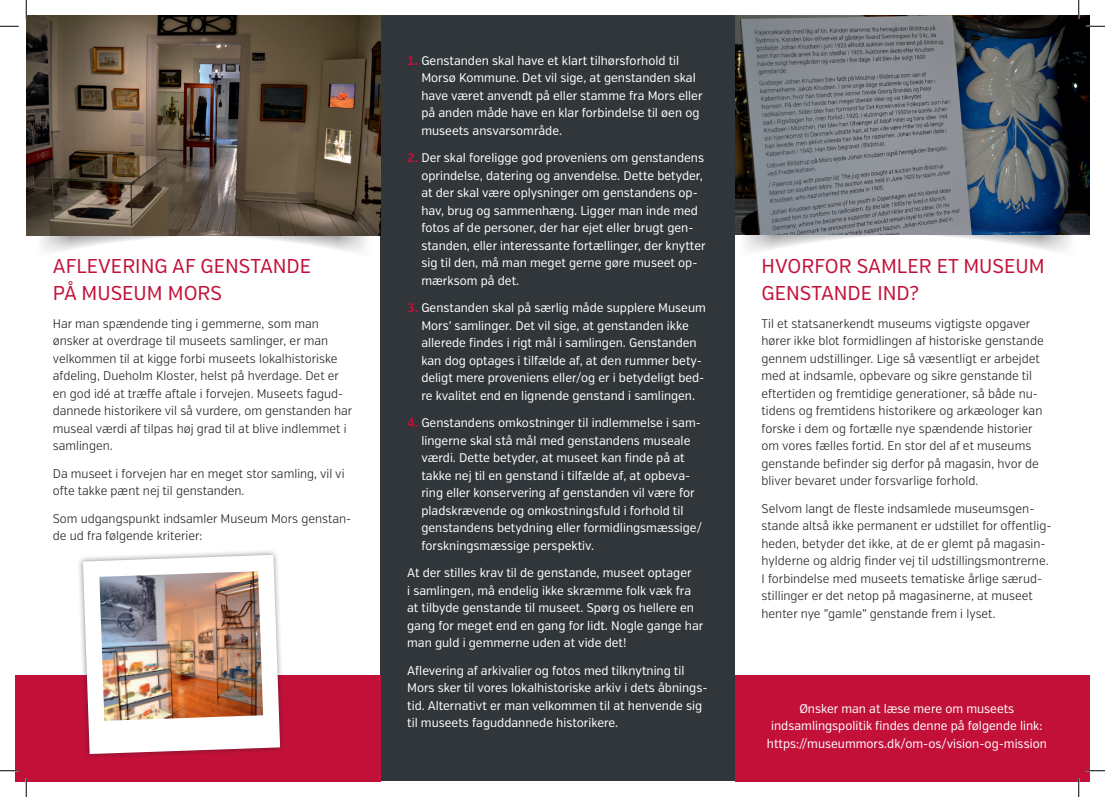
<style>
.page{position:relative;width:1105px;height:797px;background:#fff}
.page>*{position:absolute;margin:0;border:0;box-sizing:border-box;transform-origin:0 0}
.t1{font:20px/27.5px "Verb Cond";color:#c31039}
.t2{font:12.5px/17.5px "Verb Cond";color:#fff}
.t3{font:300 12.5px/17.5px "Verb Cond";color:#231f20}
.s1{font-weight:600;color:#c31039}
</style>
<div class="page">
<div style="left:381px;top:16px;width:354px;height:765px;background:#303639"></div>
<svg style="left:32px;top:235px;width:343px;height:17px"></svg>
<svg style="left:744px;top:235px;width:327px;height:16px"></svg>
<div style="left:16px;top:675px;width:365px;height:106px;background:#c31039"></div>
<div style="left:735px;top:675px;width:354px;height:106px;background:#c31039"></div>
<img style="left:26px;top:16px;width:355px;height:219px">
<img style="left:735px;top:16px;width:354px;height:219px">
<div style="left:77px;top:549px;width:209px;height:211px;background:#231f20;opacity:.5"></div>
<svg style="left:83px;top:555px;width:197px;height:199px;fill:#fff"></svg>
<img style="left:99px;top:571px;width:164px;height:149px">
<svg style="left:0;top:25px;width:19px;height:2px"></svg>
<svg style="left:1086px;top:25px;width:19px;height:2px"></svg>
<svg style="left:0;top:770px;width:19px;height:1px"></svg>
<svg style="left:1086px;top:770px;width:19px;height:1px"></svg>
<svg style="left:25px;top:0;width:2px;height:19px"></svg>
<svg style="left:25px;top:778px;width:2px;height:19px"></svg>
<svg style="left:1078px;top:0;width:1px;height:19px"></svg>
<svg style="left:1078px;top:778px;width:1px;height:19px"></svg>
<h1 class="t1" style="left:53px;top:252px;width:260px">AFLEVERING AF GENSTANDE<br>PÅ MUSEUM MORS</h1>
<p class="t3" style="left:53px;top:315px;width:301px">Har man spændende ting i gemmerne, som man ønsker at overdrage til museets samlinger, er man velkommen til at kigge forbi museets lokalhistoriske afdeling, Dueholm Kloster, helst på hverdage. Det er en god idé at træffe aftale i forvejen. Museets fagud&shy;dannede historikere vil så vurdere, om genstanden har museal værdi af tilpas høj grad til at blive indlemmet i samlingen.</p>
<p class="t3" style="left:53px;top:465px;width:293px">Da museet i forvejen har en meget stor samling, vil vi ofte takke pænt nej til genstanden.</p>
<p class="t3" style="left:53px;top:510px;width:300px">Som udgangspunkt indsamler Museum Mors genstan&shy;de ud fra følgende kriterier:</p>
<p class="t2" style="left:421px;top:52px;width:283px;text-indent:-14px"><span class="s1">1.</span> Genstanden skal have et klart tilhørsforhold til Morsø Kommune. Det vil sige, at genstanden skal have været anvendt på eller stamme fra Mors eller på anden måde have en klar forbindelse til øen og museets ansvarsområde.</p>
<p class="t2" style="left:421px;top:149px;width:286px;text-indent:-14px"><span class="s1">2.</span> Der skal foreligge god proveniens om genstandens oprindelse, datering og anvendelse. Dette betyder, at der skal være oplysninger om genstandens op&shy;hav, brug og sammenhæng. Ligger man inde med fotos af de personer, der har ejet eller brugt gen&shy;standen, eller interessante fortællinger, der knytter sig til den, må man meget gerne gøre museet op&shy;mærksom på det.</p>
<p class="t2" style="left:421px;top:299px;width:286px;text-indent:-14px"><span class="s1">3.</span> Genstanden skal på særlig måde supplere Museum Mors’ samlinger. Det vil sige, at genstanden ikke allerede findes i rigt mål i samlingen. Genstanden kan dog optages i tilfælde af, at den rummer bety&shy;deligt mere proveniens eller/og er i betydeligt bed&shy;re kvalitet end en lignende genstand i samlingen.</p>
<p class="t2" style="left:421px;top:414px;width:282px;text-indent:-14px"><span class="s1">4.</span> Genstandens omkostninger til indlemmelse i sam&shy;lingerne skal stå mål med genstandens museale værdi. Dette betyder, at museet kan finde på at takke nej til en genstand i tilfælde af, at opbeva&shy;ring eller konservering af genstanden vil være for pladskrævende og omkostningsfuld i forhold til genstandens betydning eller formidlingsmæssige/ forskningsmæssige perspektiv.</p>
<p class="t2" style="left:407px;top:564px;width:298px">At der stilles krav til de genstande, museet optager<br>i samlingen, må endelig ikke skræmme folk væk fra at tilbyde genstande til museet. Spørg os hellere en gang for meget end en gang for lidt. Nogle gange har man guld i gemmerne uden at vide det!</p>
<p class="t2" style="left:407px;top:662px;width:302px">Aflevering af arkivalier og fotos med tilknytning til Mors sker til vores lokalhistoriske arkiv i dets åbnings&shy;tid. Alternativt er man velkommen til at henvende sig til museets faguddannede historikere.</p>
<h1 class="t1" style="left:761px;top:252px;width:285px">HVORFOR SAMLER ET MUSEUM<br>GENSTANDE IND?</h1>
<p class="t3" style="left:761px;top:315px;width:284px">Til et statsanerkendt museums vigtigste opgaver hører ikke blot formidlingen af historiske genstande gennem udstillinger. Lige så væsentligt er arbejdet med at indsamle, opbevare og sikre genstande til eftertiden og fremtidige generationer, så både nu&shy;tidens og fremtidens historikere og arkæologer kan forske i dem og fortælle nye spændende historier om vores fælles fortid. En stor del af et museums genstande befinder sig derfor på magasin, hvor de bliver bevaret under forsvarlige forhold.</p>
<p class="t3" style="left:761px;top:500px;width:291px">Selvom langt de fleste indsamlede museumsgen&shy;stande altså ikke permanent er udstillet for offentlig&shy;heden, betyder det ikke, at de er glemt på magasin&shy;hylderne og aldrig finder vej til udstillingsmontrerne.<br>I forbindelse med museets tematiske årlige særud&shy;stillinger er det netop på magasinerne, at museet henter nye ”gamle” genstande frem i lyset.</p>
<p class="t2" style="left:767px;top:699px;width:281px;text-align:center">Ønsker man at læse mere om museets indsamlingspolitik findes denne på følgende link: https://museummors.dk/om-os/vision-og-mission</p>
</div>
